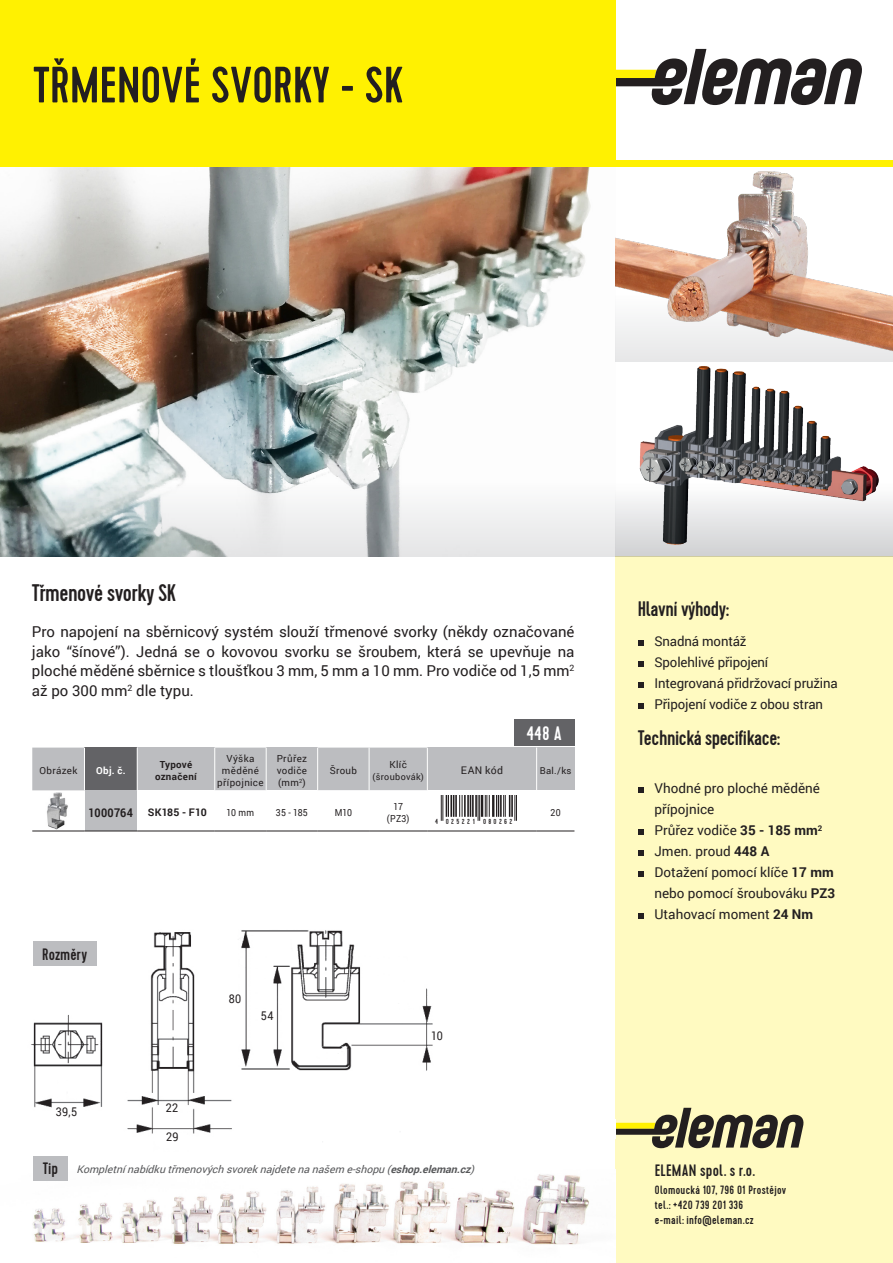
<style>
.page{position:relative;width:893px;height:1263px;background:#fff}
.page>*{position:absolute;margin:0;border:0;box-sizing:border-box;transform-origin:0 0}
.t1{font:500 51px "Cervo";color:#231f20}
.t2{font:500 24px "Cervo";letter-spacing:-.02em;color:#231f20}
.t3{font:500 21px "Cervo";letter-spacing:-.02em;color:#231f20}
.t4{font:500 19.5px "Cervo";color:#fff}
.popis_vzduch{font:500 16.5px "Cervo";letter-spacing:.01em;color:#231f20}
.t5{font:15px/19.5px "Roboto";color:#231f20;text-align:justify}
.Styl_odstavce1{font:13.5px "Roboto";letter-spacing:-.005em;color:#231f20}
.popis_vzduch-2{font:500 12px "Cervo";letter-spacing:.025em;color:#231f20}
.t6{font:12px "Roboto";letter-spacing:.03em;color:#231f20;scale:.9 1}
.t7{font:700 12px "Roboto";letter-spacing:.025em;color:#231f20;scale:.9 1}
.Styl_odstavce1-2{font:italic 10.5px "Roboto";color:#57585a}
.t8{font:700 10.5px "Roboto";letter-spacing:.015em;color:#231f20}
.t9{font:10.5px "Roboto";letter-spacing:.04em;color:#231f20}
.t10{font:9.75px/12px "Roboto";letter-spacing:.035em;color:#231f20;text-align:center}
.t11{font:9.75px "Roboto";letter-spacing:.035em;color:#231f20;scale:.9 1}
.t12{font:700 9.75px "Roboto";letter-spacing:.035em;color:#231f20}
.t13{font:700 9.75px "Roboto";color:#fff}
.t14{font:9.45px "Roboto";color:#231f20}
.t15{font:9px "Roboto";letter-spacing:.04em;color:#231f20}
.t16{font:500 7.35px "Cervo";letter-spacing:.32em;color:#231f20}
.s1{font-weight:700}
</style>
<div class="page">
<img style="left:31px;top:930px;width:402px;height:212px">
<img style="left:675px;top:366px;width:142px;height:60px">
<img style="left:0;top:167px;width:591px;height:259px">
<img style="left:615px;top:171px;width:193px;height:72px">
<hr style="left:32px;top:831px;width:52px;height:1px;background:#231f20">
<hr style="left:84px;top:831px;width:53px;height:1px;background:#231f20">
<hr style="left:137px;top:831px;width:78px;height:1px;background:#231f20">
<hr style="left:215px;top:831px;width:51px;height:1px;background:#231f20">
<hr style="left:266px;top:831px;width:52px;height:1px;background:#231f20">
<hr style="left:318px;top:831px;width:51px;height:1px;background:#231f20">
<hr style="left:369px;top:831px;width:58px;height:1px;background:#231f20">
<hr style="left:427px;top:831px;width:110px;height:1px;background:#231f20">
<hr style="left:537px;top:831px;width:37px;height:1px;background:#231f20">
<svg style="left:615px;top:49px;width:247px;height:56px"></svg>
<div style="left:615px;top:557px;width:278px;height:706px;background:#fffac1"></div>
<div style="left:0;top:0;width:615px;height:167px;background:#fff101"></div>
<svg style="left:616px;top:1108px;width:188px;height:40px"></svg>
<div style="left:547px;top:1119px;width:69px;height:20px;background:#fff"></div>
<div style="left:0;top:160px;width:893px;height:7px;background:#fff101"></div>
<svg style="left:0;top:426px;width:831px;height:131px"></svg>
<svg style="left:638px;top:640px;width:5px;height:5px"></svg>
<svg style="left:638px;top:661px;width:5px;height:5px"></svg>
<svg style="left:638px;top:682px;width:5px;height:5px"></svg>
<svg style="left:638px;top:703px;width:5px;height:5px"></svg>
<svg style="left:638px;top:787px;width:5px;height:5px"></svg>
<svg style="left:638px;top:829px;width:5px;height:5px"></svg>
<svg style="left:638px;top:850px;width:5px;height:5px"></svg>
<svg style="left:638px;top:871px;width:5px;height:5px"></svg>
<svg style="left:638px;top:913px;width:5px;height:5px"></svg>
<svg style="left:32px;top:747px;width:542px;height:84px"></svg>
<div style="left:514px;top:720px;width:60px;height:26px;background:#636366"></div>
<div style="left:33px;top:941px;width:63px;height:25px;background:#bcbdc0"></div>
<svg style="left:615px;top:243px;width:278px;height:119px"></svg>
<img style="left:33px;top:1174px;width:556px;height:71px">
<div style="left:33px;top:1156px;width:35px;height:24px;background:#bcbdc0"></div>
<svg style="left:615px;top:439px;width:278px;height:118px"></svg>
<img style="left:39px;top:792px;width:37px;height:37px">
<p class="t1" style="left:33px;top:55px;width:372px">TŘMENOVÉ SVORKY - SK</p>
<p class="t2" style="left:32px;top:578px;width:146px">Třmenové svorky SK</p>
<p class="t5" style="left:32px;top:621px;width:544px">Pro napojení na sběrnicový systém slouží třmenové svorky (někdy označované jako “šínové”). Jedná se o kovovou svorku se šroubem, která se upevňuje na ploché měděné sběrnice s tloušťkou 3 mm, 5 mm a 10 mm. Pro vodiče od 1,5 mm<sup>2 </sup>až po 300 mm<sup>2</sup> dle typu.</p>
<p class="Styl_odstavce1" style="left:654px;top:632px;width:94px">Snadná montáž</p>
<p class="t3" style="left:638px;top:597px;width:93px">Hlavní výhody:</p>
<p class="Styl_odstavce1" style="left:654px;top:653px;width:115px">Spolehlivé připojení</p>
<p class="Styl_odstavce1" style="left:654px;top:674px;width:185px">Integrovaná přidržovací pružina</p>
<p class="Styl_odstavce1" style="left:654px;top:695px;width:170px">Připojení vodiče z obou stran</p>
<p class="t10" style="left:39px;top:764px;width:39px">Obrázek</p>
<p class="t13" style="left:96px;top:764px;width:31px">Obj. č.</p>
<p class="t12" style="left:160px;top:758px;width:34px">Typové</p>
<p class="t12" style="left:155px;top:770px;width:43px">označení</p>
<p class="t10" style="left:226px;top:752px;width:29px">Výška</p>
<p class="t10" style="left:217px;top:764px;width:48px">měděné přípojnice</p>
<p class="t10" style="left:277px;top:752px;width:32px;text-align:justify">Průřez vodiče (mm<sup>2</sup>)</p>
<p class="t10" style="left:330px;top:764px;width:29px">Šroub</p>
<p class="t7" style="left:89px;top:804px;width:51px">1000764</p>
<p class="t8" style="left:148px;top:805px;width:60px">SK185 - F10</p>
<p class="t11" style="left:227px;top:805px;width:32px">10 mm</p>
<p class="t11" style="left:276px;top:805px;width:37px">35 - 185</p>
<p class="t11" style="left:335px;top:805px;width:21px">M10</p>
<p class="popis_vzduch" style="left:42px;top:944px;width:46px">Rozměry</p>
<p class="t6" style="left:229px;top:991px;width:15px">80</p>
<p class="t6" style="left:261px;top:1008px;width:16px">54</p>
<p class="t10" style="left:389px;top:758px;width:19px">Klíč</p>
<p class="t15" style="left:372px;top:770px;width:53px">(šroubovák)</p>
<p class="t11" style="left:393px;top:799px;width:12px">17</p>
<p class="t11" style="left:387px;top:811px;width:27px">(PZ3)</p>
<p class="t4" style="left:526px;top:721px;width:37px">448 A</p>
<p class="t3" style="left:638px;top:725px;width:144px">Technická specifikace:</p>
<p class="t9" style="left:461px;top:763px;width:44px">EAN kód</p>
<p class="t14" style="left:540px;top:764px;width:33px">Bal./ks</p>
<p class="t16" style="left:435px;top:817px;width:79px">4 025221 080262</p>
<p class="t11" style="left:550px;top:805px;width:13px">20</p>
<p class="Styl_odstavce1" style="left:654px;top:779px;width:167px">Vhodné pro ploché měděné</p>
<p class="Styl_odstavce1" style="left:654px;top:800px;width:61px">přípojnice</p>
<p class="Styl_odstavce1" style="left:654px;top:821px;width:169px">Průřez vodiče <span class="s1">35 - 185 mm</span><sup>2</sup></p>
<p class="Styl_odstavce1" style="left:654px;top:842px;width:116px">Jmen. proud <span class="s1">448 A</span></p>
<p class="Styl_odstavce1" style="left:654px;top:863px;width:181px">Dotažení pomocí klíče <span class="s1">17 mm</span></p>
<p class="Styl_odstavce1" style="left:654px;top:884px;width:182px">nebo pomocí šroubováku <span class="s1">PZ3</span></p>
<p class="Styl_odstavce1" style="left:654px;top:905px;width:160px">Utahovací moment <span class="s1">24 Nm</span></p>
<p class="t6" style="left:431px;top:1027px;width:15px">10</p>
<p class="t6" style="left:56px;top:1103px;width:25px">39,5</p>
<p class="t6" style="left:166px;top:1099px;width:15px">22</p>
<p class="t6" style="left:166px;top:1128px;width:15px">29</p>
<p class="popis_vzduch" style="left:43px;top:1158px;width:17px">Tip</p>
<p class="Styl_odstavce1-2" style="left:77px;top:1161px;width:403px">Kompletnínabídkutřmenovýchsvoreknajdetenanašem e-shopu(<span class="s1">eshop.eleman.cz</span>)</p>
<p class="popis_vzduch" style="left:655px;top:1161px;width:102px">ELEMAN spol. s r.o.</p>
<p class="popis_vzduch-2" style="left:655px;top:1183px;width:133px">Olomoucká 107, 796 01 Prostějov</p>
<p class="popis_vzduch-2" style="left:655px;top:1198px;width:90px">tel.: +420 739 201 336</p>
<p class="popis_vzduch-2" style="left:655px;top:1213px;width:100px">e-mail: info@eleman.cz</p>
</div>
